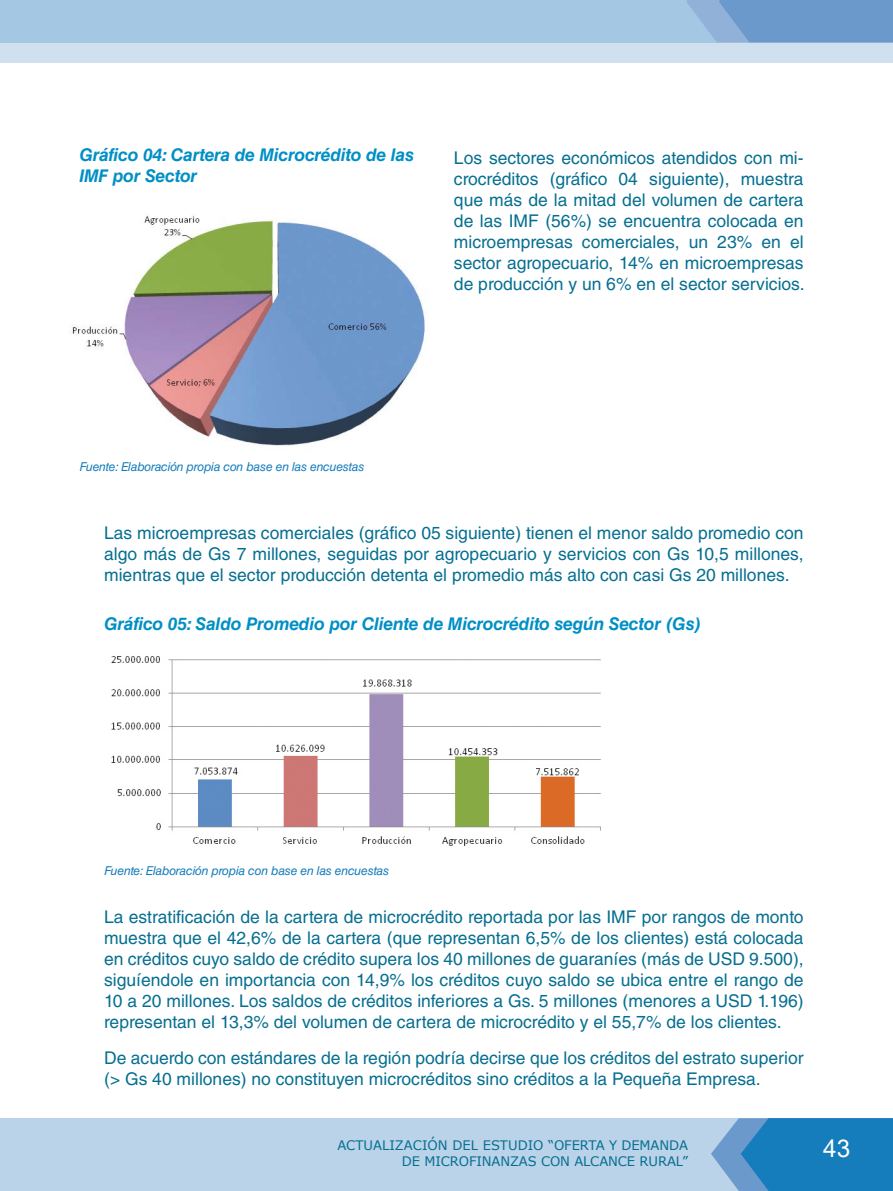
<style>
.page{position:relative;width:893px;height:1191px;background:#fff}
.page>*{position:absolute;margin:0;border:0;box-sizing:border-box;transform-origin:0 0}
.t1{font:24.5px "Arial";color:#fff}
.t2{font:17.5px/21px "Helvetica LT Std";color:#066f91;text-align:justify}
.t3{font:italic 700 17.5px/21px "Helvetica LT Std";letter-spacing:-.01em;color:#008fc5}
.t4{font:13.12px "Verdana";letter-spacing:-.01em;color:#066f91}
.t5{font:italic 12.25px "Helvetica LT Std";letter-spacing:-.02em;color:#167dbc}
</style>
<div class="page">
<div style="left:0;top:1118px;width:893px;height:73px;background:#bad3e9"></div>
<svg style="left:711px;top:1118px;width:182px;height:73px;background:#3088c2"></svg>
<div style="left:0;top:0;width:893px;height:62px;background:#d0e0ee"></div>
<div style="left:0;top:0;width:893px;height:42px;background:#a4c7e3"></div>
<svg style="left:686px;top:0;width:207px;height:42px;background:#75a0cf"></svg>
<img style="left:72px;top:216px;width:353px;height:230px">
<img style="left:111px;top:656px;width:490px;height:190px">
<p class="t3" style="left:79px;top:144px;width:336px">Gráfico 04: Cartera de Microcrédito de las<br>IMF por Sector</p>
<p class="t2" style="left:454px;top:148px;width:352px">Los sectores económicos atendidos con mi&shy;crocréditos (gráfico 04 siguiente), muestra que más de la mitad del volumen de cartera de las IMF (56%) se encuentra colocada en microempresas comerciales, un 23% en el sector agropecuario, 14% en microempresas de producción y un 6% en el sector servicios.</p>
<p class="t5" style="left:79px;top:459px;width:287px">Fuente: Elaboración propia con base en las encuestas</p>
<p class="t2" style="left:104px;top:522px;width:701px">Las microempresas comerciales (gráfico 05 siguiente) tienen el menor saldo promedio con algo más de Gs 7 millones, seguidas por agropecuario y servicios con Gs 10,5 millones, mientras que el sector producción detenta el promedio más alto con casi Gs 20 millones.</p>
<p class="t3" style="left:104px;top:613px;width:598px">Gráfico 05: Saldo Promedio por Cliente de Microcrédito según Sector (Gs)</p>
<p class="t5" style="left:104px;top:863px;width:287px">Fuente: Elaboración propia con base en las encuestas</p>
<p class="t2" style="left:104px;top:906px;width:701px">La estratificación de la cartera de microcrédito reportada por las IMF por rangos de monto muestra que el 42,6% de la cartera (que representan 6,5% de los clientes) está colocada en créditos cuyo saldo de crédito supera los 40 millones de guaraníes (más de USD 9.500), siguíendole en importancia con 14,9% los créditos cuyo saldo se ubica entre el rango de 10 a 20 millones. Los saldos de créditos inferiores a Gs. 5 millones (menores a USD 1.196) representan el 13,3% del volumen de cartera de microcrédito y el 55,7% de los clientes.</p>
<p class="t2" style="left:104px;top:1047px;width:701px">De acuerdo con estándares de la región podría decirse que los créditos del estrato superior (&gt; Gs 40 millones) no constituyen microcréditos sino créditos a la Pequeña Empresa.</p>
<p class="t4" style="left:337px;top:1136px;width:352px">ACTUALIZACIÓN DEL ESTUDIO “OFERTA Y DEMANDA</p>
<h1 class="t1" style="left:823px;top:1135px;width:29px">43</h1>
<p class="t4" style="left:402px;top:1152px;width:288px">DE MICROFINANZAS CON ALCANCE RURAL”</p>
</div>
